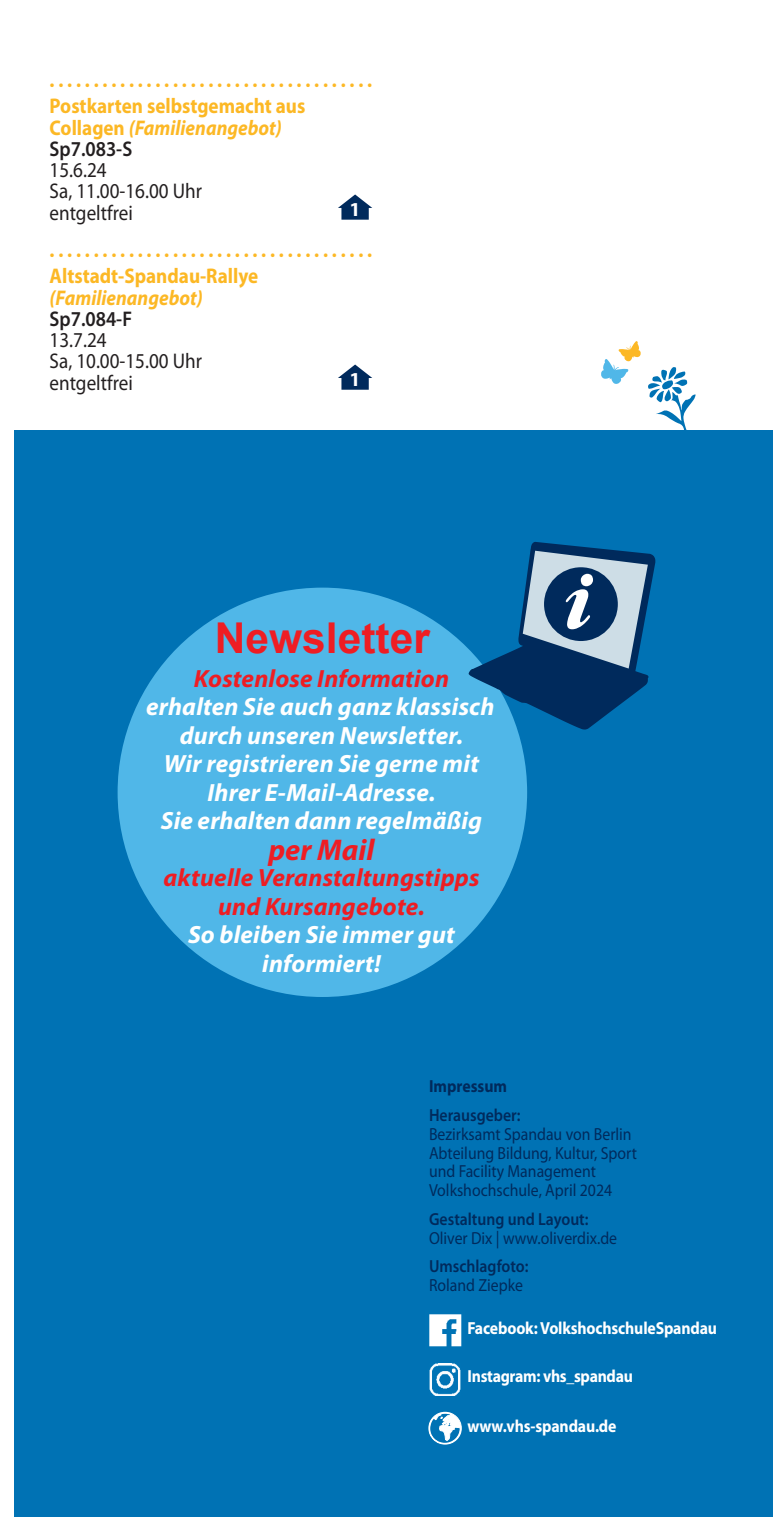
<style>
.page{position:relative;width:773px;height:1517px;background:#fff}
.page>*{position:absolute;margin:0;border:0;box-sizing:border-box;transform-origin:0 0}
.t1{font:700 42.5px "Arial";color:#ee1d23}
.t2{font:italic 700 30px "Myriad Pro";letter-spacing:.005em;color:#ee1d23}
.t3{font:italic 700 25px/28.5px "Myriad Pro";letter-spacing:.01em;color:#fff;text-align:center}
.t4{font:italic 700 25px/28.5px "Myriad Pro";letter-spacing:.005em;color:#ee1d23;text-align:center}
.t5{font:700 21.25px/21.2px "Myriad Pro";color:#fcb825;scale:.9 1}
.t6{font:600 21.25px "Myriad Pro";color:#fcb825}
.t7{font:21.25px/21.2px "Myriad Pro";color:#231f20;scale:.9 1}
.t8{font:italic 700 21.25px "Myriad Pro";color:#fcb825;scale:.9 1}
.t9{font:600 21.25px "Myriad Pro";color:#231f20;scale:.9 1}
.t10{font:700 condensed 19.75px "Myriad Pro";color:#fff;scale:1.14 1}
.t11{font:17.5px/18.8px "Myriad Pro";color:#002a5c;scale:.9 1}
.t12{font:700 17.5px "Myriad Pro";letter-spacing:-.01em;color:#fff;scale:.9 1}
.t13{font:600 17.5px "Myriad Pro";color:#002a5c;scale:.9 1}
.t14{font:700 17.5px "Myriad Pro";color:#002a5c;scale:.9 1}
.s1{font-style:italic}
.s2{font-weight:600;color:#231f20}
</style>
<div class="page">
<div style="left:14px;top:430px;width:758px;height:1087px;background:#0072b4"></div>
<img style="left:429px;top:1314px;width:33px;height:33px">
<svg style="left:428px;top:1411px;width:33px;height:33px"></svg>
<img style="left:429px;top:1363px;width:31px;height:32px">
<svg style="left:648px;top:367px;width:47px;height:63px"></svg>
<svg style="left:601px;top:341px;width:39px;height:43px"></svg>
<div style="left:118px;top:587px;width:409px;height:410px;background:#50b7e8;border-radius:50%"></div>
<svg style="left:468px;top:542px;width:187px;height:187px"></svg>
<svg style="left:338px;top:194px;width:34px;height:26px"></svg>
<svg style="left:338px;top:364px;width:34px;height:26px"></svg>
<p class="t6" style="left:50px;top:71px;width:324px">· · · · · · · · · · · · · · · · · · · · · · · · · · · · · · · · · · · · ·</p>
<p class="t5" style="left:50px;top:95px;width:286px">Postkarten selbstgemacht aus<br>Collagen <span class="s1">(Familienangebot)<br></span><span class="s2">Sp7.083-S</span></p>
<p class="t7" style="left:50px;top:159px;width:171px">15.6.24<br>Sa, 11.00-16.00 Uhr entgeltfrei</p>
<p class="t6" style="left:50px;top:241px;width:324px">· · · · · · · · · · · · · · · · · · · · · · · · · · · · · · · · · · · · ·</p>
<p class="t5" style="left:50px;top:265px;width:233px">Altstadt-Spandau-Rallye</p>
<p class="t8" style="left:50px;top:284px;width:172px">(Familienangebot)</p>
<p class="t9" style="left:50px;top:305px;width:93px">Sp7.084-F</p>
<p class="t7" style="left:50px;top:329px;width:171px">13.7.24<br>Sa, 10.00-15.00 Uhr entgeltfrei</p>
<p class="t10" style="left:350px;top:197px;width:10px">1</p>
<p class="t10" style="left:350px;top:367px;width:10px">1</p>
<h1 class="t1" style="left:215px;top:610px;width:216px">Newsletter</h1>
<p class="t4" style="left:194px;top:663px;width:257px">Kostenlose Information</p>
<p class="t3" style="left:146px;top:691px;width:350px">erhalten Sie auch ganz klassisch durch unseren Newsletter.<br>Wir registrieren Sie gerne mit<br>Ihrer E-Mail-Adresse.<br>Sie erhalten dann regelmäßig</p>
<p class="t2" style="left:268px;top:830px;width:108px">per Mail</p>
<p class="t4" style="left:163px;top:863px;width:317px">aktuelle Veranstaltungstipps und Kursangebote.</p>
<p class="t3" style="left:188px;top:920px;width:268px">So bleiben Sie immer gut informiert!</p>
<p class="t14" style="left:429px;top:1075px;width:88px">Impressum</p>
<p class="t13" style="left:429px;top:1104px;width:103px">Herausgeber:</p>
<p class="t11" style="left:429px;top:1124px;width:232px">Bezirksamt Spandau von Berlin<br>Abteilung Bildung, Kultur, Sport und Facility Management<br>Volkshochschule, April 2024</p>
<p class="t13" style="left:429px;top:1208px;width:179px">Gestaltung und Layout:</p>
<p class="t11" style="left:429px;top:1228px;width:210px">Oliver Dix | www.oliverdix.de</p>
<p class="t13" style="left:429px;top:1255px;width:112px">Umschlagfoto:</p>
<p class="t11" style="left:429px;top:1275px;width:106px">Roland Ziepke</p>
<p class="t12" style="left:467px;top:1316px;width:279px">Facebook: VolkshochschuleSpandau</p>
<p class="t12" style="left:467px;top:1365px;width:185px">Instagram: vhs_spandau</p>
<p class="t12" style="left:467px;top:1414px;width:167px">www.vhs-spandau.de</p>
</div>
